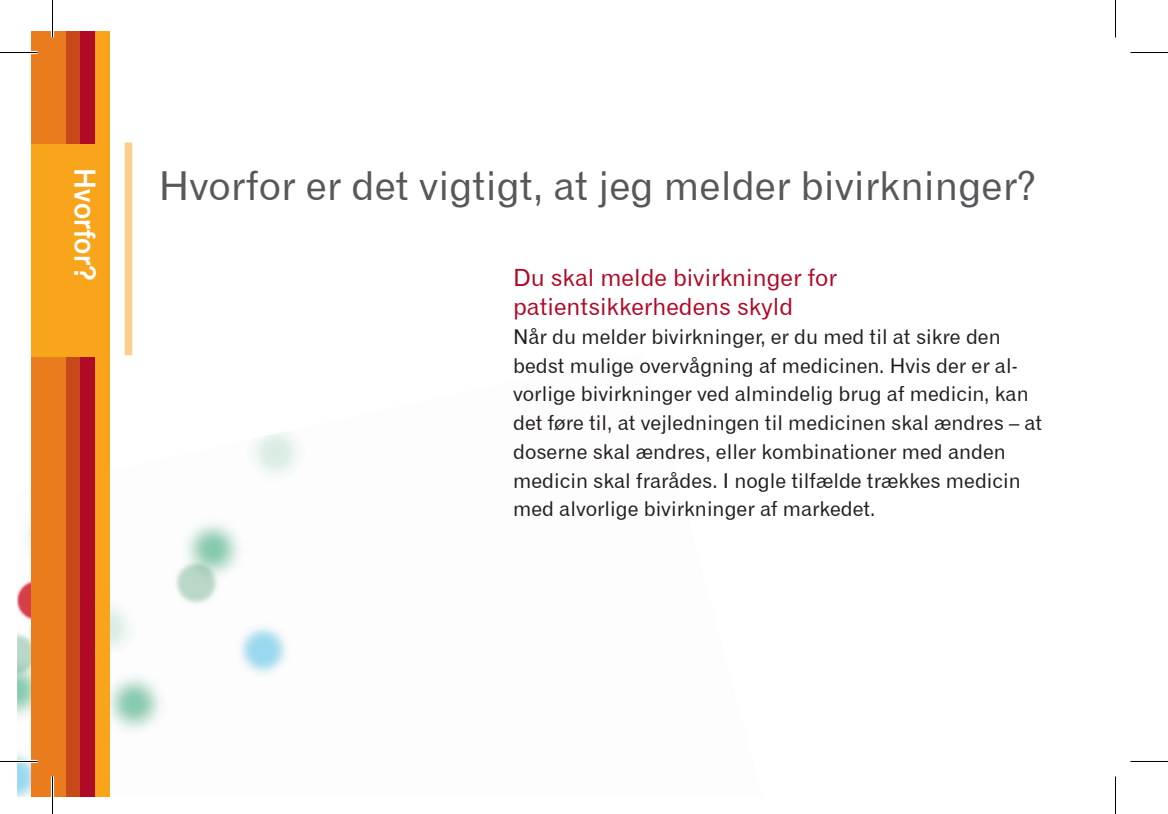
<style>
.page{position:relative;width:1168px;height:814px;background:#fff}
.page>*{position:absolute;margin:0;border:0;box-sizing:border-box;transform-origin:0 0}
.t1{font:40px "Gothic 720 BT Roman B";color:#57585a}
.t2{font:30px "Gothic 725 BT Bold A";color:#fff}
.t3{font:23.75px/28.8px "Gothic 720 BT Roman B";color:#b00a27}
.t4{font:20.5px/28.8px "Gothic 720 BT Roman B";color:#231f20}
</style>
<div class="page">
<img style="left:17px;top:338px;width:282px;height:459px">
<div style="left:31px;top:31px;width:36px;height:766px;background:#ea7c1d"></div>
<div style="left:67px;top:31px;width:14px;height:766px;background:#c74919"></div>
<div style="left:81px;top:31px;width:14px;height:766px;background:#b00a27"></div>
<div style="left:95px;top:31px;width:14px;height:766px;background:#f9a51b"></div>
<div style="left:31px;top:144px;width:78px;height:212px;background:#f9a51b"></div>
<div style="left:125px;top:143px;width:7px;height:212px;background:#fdcf8c"></div>
<hr style="left:0;top:51px;width:38px;height:3px;background:#fff">
<hr style="left:0;top:760px;width:38px;height:3px;background:#fff">
<hr style="left:51px;top:0;width:3px;height:38px;background:#fff">
<hr style="left:51px;top:776px;width:3px;height:38px;background:#fff">
<hr style="left:0;top:52px;width:38px;height:1px;background:#000">
<hr style="left:1130px;top:52px;width:38px;height:1px;background:#000">
<hr style="left:0;top:761px;width:38px;height:1px;background:#000">
<hr style="left:1130px;top:761px;width:38px;height:1px;background:#000">
<hr style="left:52px;top:0;width:1px;height:38px;background:#000">
<hr style="left:52px;top:776px;width:1px;height:38px;background:#000">
<hr style="left:1115px;top:0;width:1px;height:38px;background:#000">
<hr style="left:1115px;top:776px;width:1px;height:38px;background:#000">
<h2 class="t2" style="left:102px;top:168px;width:114px;rotate:90deg">Hvorfor?</h2>
<h1 class="t1" style="left:159px;top:161px;width:879px">Hvorfor er det vigtigt, at jeg melder bivirkninger?</h1>
<p class="t3" style="left:513px;top:263px;width:325px">Du skal melde bivirkninger for patientsikkerhedens skyld</p>
<p class="t4" style="left:513px;top:322px;width:531px">Når du melder bivirkninger, er du med til at sikre den bedst mulige overvågning af medicinen. Hvis der er al&shy;vorlige bivirkninger ved almindelig brug af medicin, kan det føre til, at vejledningen til medicinen skal ændres – at doserne skal ændres, eller kombinationer med anden medicin skal frarådes. I nogle tilfælde trækkes medicin med alvorlige bivirkninger af markedet.</p>
</div>
